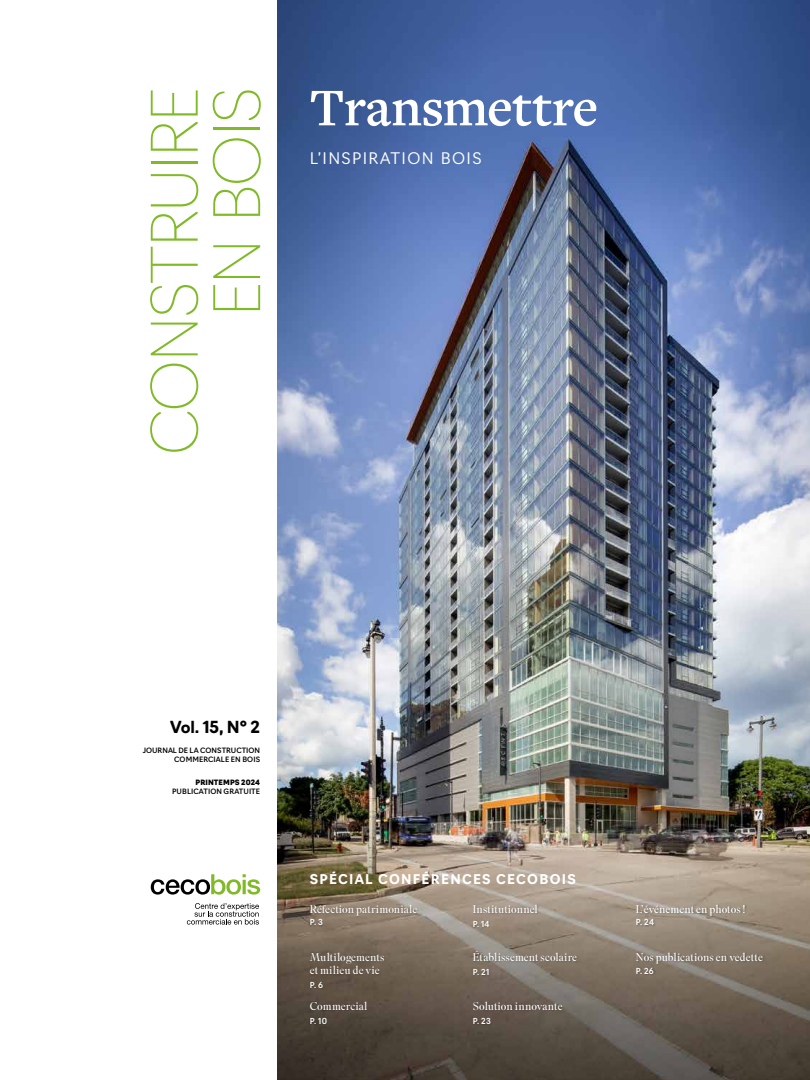
<style>
.page{position:relative;width:810px;height:1080px;background:#fff}
.page>*{position:absolute;margin:0;border:0;box-sizing:border-box;transform-origin:0 0}
.t1{font:100 62.5px/62.5px "Navigo";letter-spacing:-.04em;color:#80ba27;text-align:right}
.t2{font:600 55px "Freight Text Pro";letter-spacing:-.01em;color:#fff}
.t3{font:700 16.25px "Navigo";color:#000}
.t4{font:300 15.62px "Navigo";letter-spacing:.09em;color:#fff}
.t5{font:700 13.12px "Navigo";letter-spacing:.1em;color:#fff}
.t6{font:300 11.25px/13.8px "Superior Title";color:#fff}
.t7{font:500 8.12px "Navigo";letter-spacing:.02em;color:#fff}
.t8{font:500 7.25px/8.8px "Navigo";letter-spacing:.01em;color:#000;text-align:right}
.t9{font:900 7.25px "Navigo";letter-spacing:.015em;color:#000}
</style>
<div class="page">
<img style="left:277px;top:0;width:533px;height:1080px">
<svg style="left:187px;top:903px;width:72px;height:22px"></svg>
<svg style="left:151px;top:874px;width:109px;height:21px"></svg>
<div style="left:309px;top:950px;width:456px;height:40px;background:#000;opacity:.3"></div>
<div style="left:309px;top:903px;width:438px;height:26px;background:#000;opacity:.3"></div>
<div style="left:309px;top:1000px;width:255px;height:26px;background:#000;opacity:.3"></div>
<h1 class="t1" style="left:139px;top:455px;width:370px;rotate:-90deg">CONSTRUIRE<br>EN BOIS</h1>
<h2 class="t2" style="left:310px;top:71px;width:290px">Transmettre</h2>
<h3 class="t4" style="left:310px;top:146px;width:173px">L’INSPIRATION BOIS</h3>
<h3 class="t3" style="left:170px;top:715px;width:92px">Vol. 15, N° 2</h3>
<p class="t8" style="left:143px;top:746px;width:119px">JOURNAL DE LA CONSTRUCTION<br>COMMERCIALE EN BOIS</p>
<p class="t9" style="left:196px;top:777px;width:66px">PRINTEMPS 2024</p>
<p class="t8" style="left:172px;top:786px;width:89px">PUBLICATION GRATUITE</p>
<p class="t5" style="left:310px;top:869px;width:268px">SPÉCIAL CONFÉRENCES CECOBOIS</p>
<p class="t6" style="left:310px;top:903px;width:109px">Réfection patrimoniale</p>
<p class="t7" style="left:310px;top:916px;width:15px">P. 3</p>
<p class="t6" style="left:473px;top:903px;width:67px">Institutionnel</p>
<p class="t7" style="left:473px;top:917px;width:19px">P. 14</p>
<p class="t6" style="left:310px;top:950px;width:76px">Multilogements et milieu de vie</p>
<p class="t7" style="left:310px;top:979px;width:15px">P. 6</p>
<p class="t6" style="left:473px;top:951px;width:106px">Établissement scolaire</p>
<p class="t7" style="left:473px;top:966px;width:18px">P. 21</p>
<p class="t6" style="left:310px;top:1000px;width:59px">Commercial</p>
<p class="t7" style="left:310px;top:1014px;width:19px">P. 10</p>
<p class="t6" style="left:473px;top:1000px;width:91px">Solution innovante</p>
<p class="t7" style="left:473px;top:1014px;width:20px">P. 23</p>
<p class="t6" style="left:636px;top:903px;width:111px">L’événement en photos !</p>
<p class="t7" style="left:636px;top:916px;width:20px">P. 24</p>
<p class="t6" style="left:636px;top:951px;width:129px">Nos publications en vedette</p>
<p class="t7" style="left:636px;top:965px;width:20px">P. 26</p>
</div>
